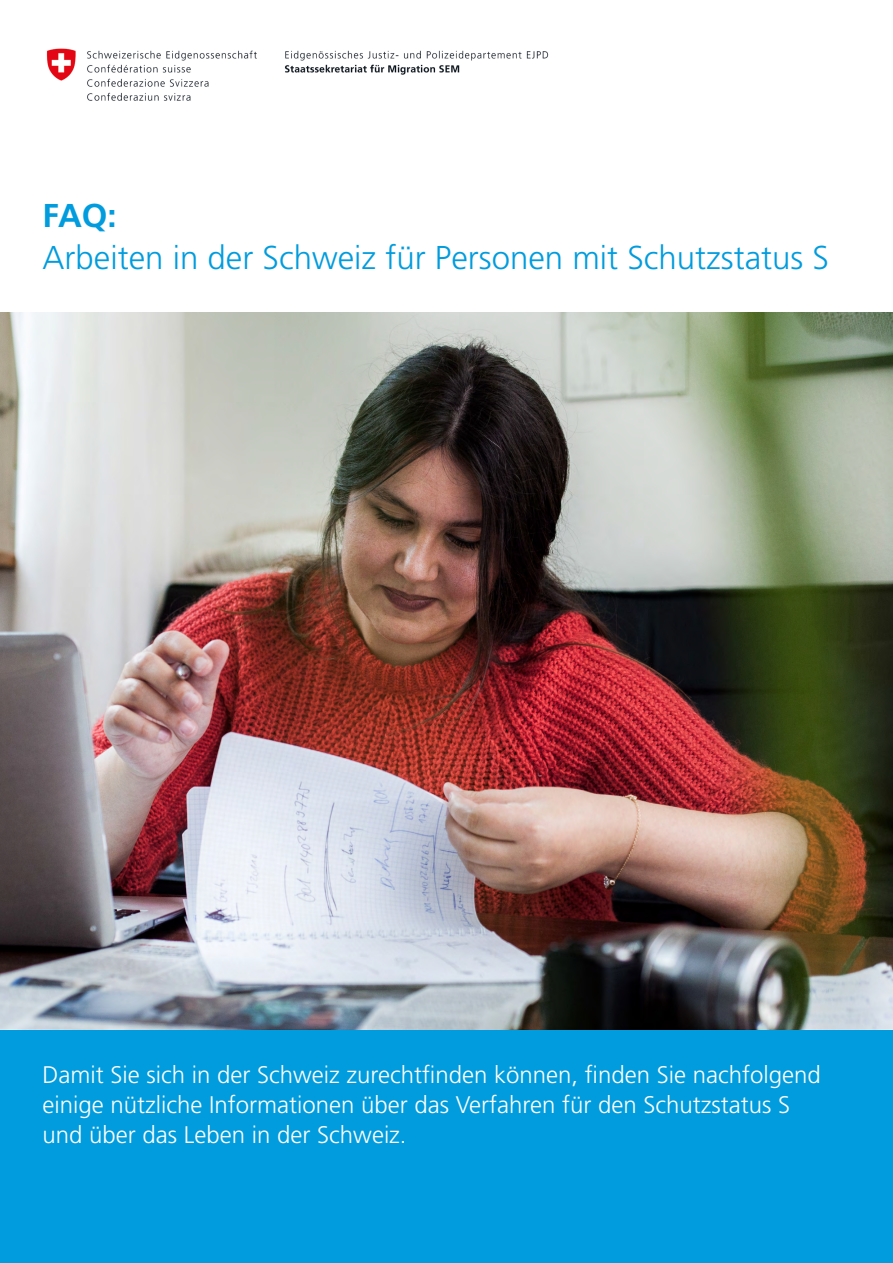
<style>
.page{position:relative;width:893px;height:1263px;background:#fff}
.page>*{position:absolute;margin:0;border:0;box-sizing:border-box;transform-origin:0 0}
.t1{font:300 33px "Frutiger LT Std";color:#009cde}
.t2{font:700 33px "Frutiger LT Std";color:#009cde}
.t3{font:300 24px/30.5px "Frutiger LT Std";color:#fff}
</style>
<div class="page">
<img style="left:46px;top:48px;width:503px;height:53px">
<img style="left:0;top:313px;width:893px;height:716px">
<div style="left:0;top:1042px;width:893px;height:220px;background:#009cde"></div>
<h1 class="t2" style="left:43px;top:196px;width:76px">FAQ:</h1>
<h1 class="t1" style="left:43px;top:239px;width:788px">Arbeiten in der Schweiz für Personen mit Schutzstatus S</h1>
<p class="t3" style="left:43px;top:1059px;width:780px">Damit Sie sich in der Schweiz zurechtfinden können, finden Sie nachfolgend einige nützliche Informationen über das Verfahren für den Schutzstatus S und über das Leben in der Schweiz.</p>
</div>
